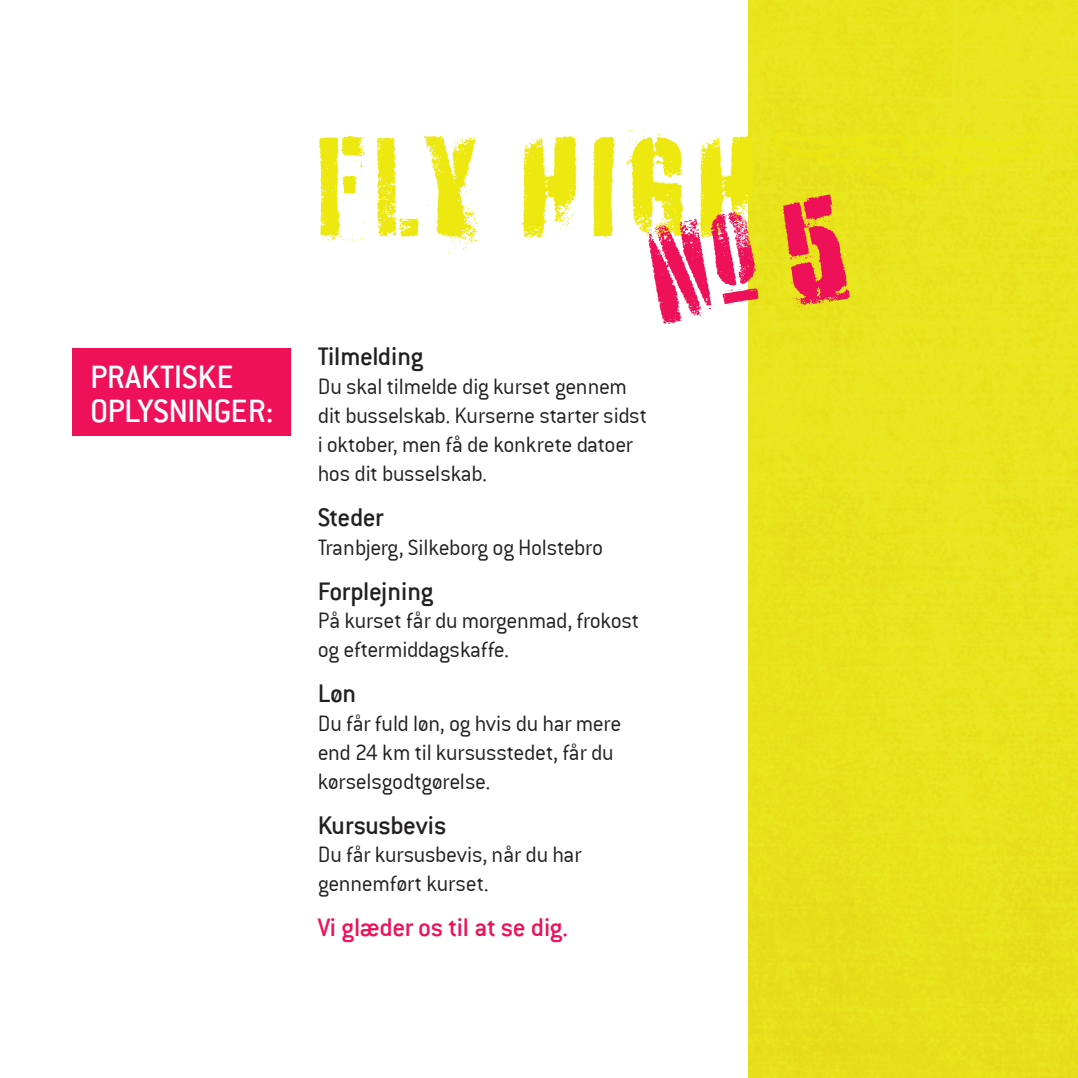
<style>
.page{position:relative;width:1078px;height:1078px;background:#fff}
.page>*{position:absolute;margin:0;border:0;box-sizing:border-box;transform-origin:0 0}
.t1{font:139.6px "Battery Park";letter-spacing:-.035em;color:#ece810}
.t2{font:500 35.8px/33.4px "Conduit ITC";letter-spacing:-.01em;color:#fff}
.t3{font:500 28px "Conduit ITC";letter-spacing:-.015em;color:#231f20}
.t4{font:500 28px "Conduit ITC";letter-spacing:-.015em;color:#ee1059}
.t5{font:24px/28.8px "Conduit ITCTT Light";letter-spacing:-.015em;color:#231f20}
</style>
<div class="page">
<div style="left:72px;top:348px;width:218px;height:87px;background:#ee1059"></div>
<div style="left:748px;top:0;width:329px;height:1077px;background:#e8e41b"></div>
<div style="left:750px;top:107px;width:319px;height:109px;background:#e8e51c"></div>
<div style="left:748px;top:125px;width:304px;height:200px;background:#e8e51b"></div>
<h2 class="t2" style="left:90px;top:360px;width:185px">PRAKTISKE<br>OPLYSNINGER:</h2>
<h1 class="t1" style="left:308px;top:97px;width:457px">FLY HIGH</h1>
<p class="t3" style="left:317px;top:341px;width:107px">Tilmelding</p>
<p class="t5" style="left:317px;top:372px;width:331px">Du skal tilmelde dig kurset gennem dit busselskab. Kurserne starter sidst i oktober, men få de konkrete datoer hos dit busselskab.</p>
<p class="t3" style="left:317px;top:501px;width:67px">Steder</p>
<p class="t5" style="left:317px;top:532px;width:287px">Tranbjerg, Silkeborg og Holstebro</p>
<p class="t3" style="left:317px;top:575px;width:117px">Forplejning</p>
<p class="t5" style="left:317px;top:606px;width:323px">På kurset får du morgenmad, frokost og eftermiddagskaffe.</p>
<p class="t3" style="left:317px;top:677px;width:40px">Løn</p>
<p class="t5" style="left:317px;top:709px;width:305px">Du får fuld løn, og hvis du har mere end 24 km til kursusstedet, får du kørselsgodtgørelse.</p>
<p class="t3" style="left:317px;top:808px;width:130px">Kursusbevis</p>
<p class="t5" style="left:317px;top:840px;width:265px">Du får kursusbevis, når du har gennemført kurset.</p>
<p class="t4" style="left:317px;top:911px;width:252px">Vi glæder os til at se dig.</p>
</div>
